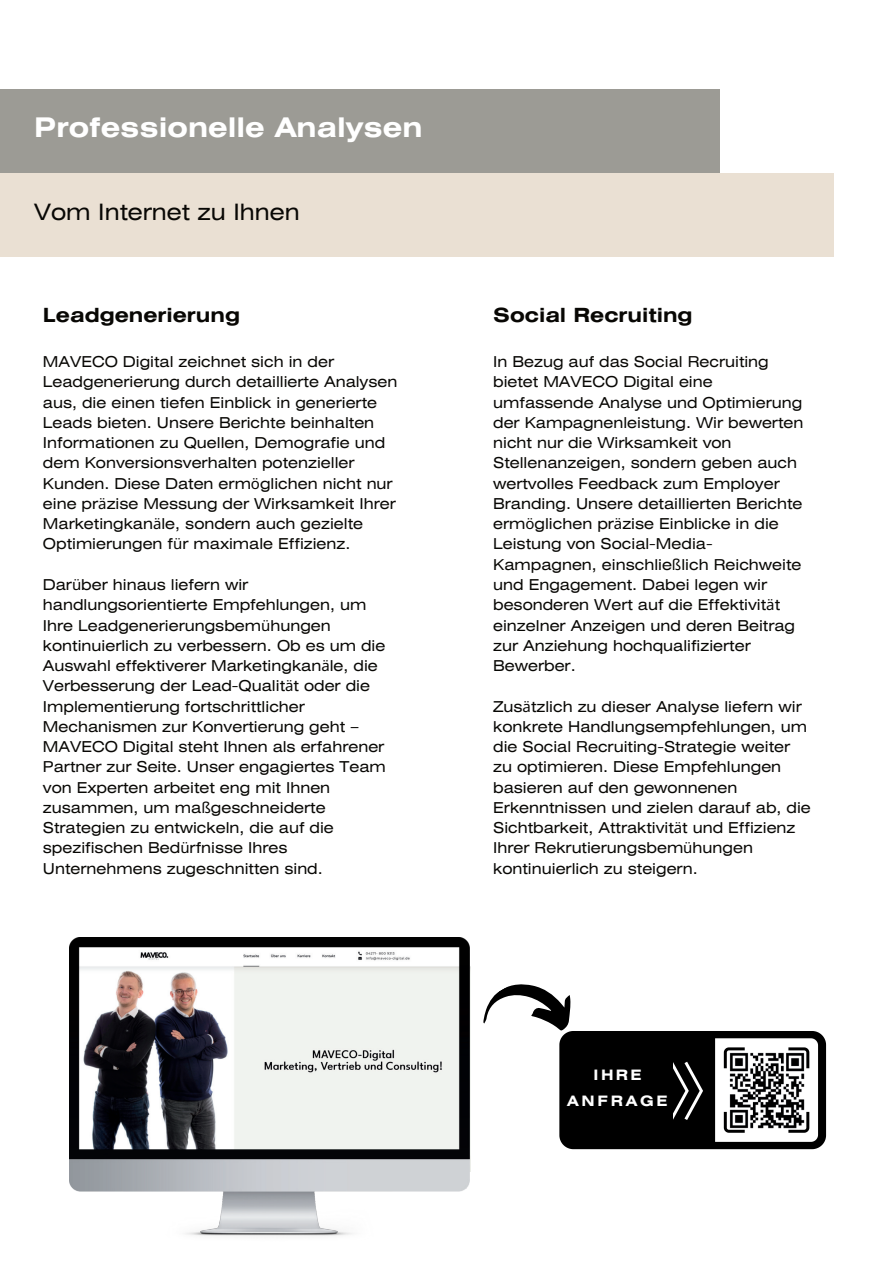
<style>
.page{position:relative;width:893px;height:1264px;background:#fff}
.page>*{position:absolute;margin:0;border:0;box-sizing:border-box;transform-origin:0 0}
.t1{font:700 27px "Helios Ext";color:#fff}
.t2{font:22.5px "Helios Ext";color:#080704}
.t3{font:700 19.5px "Helios Ext";color:#080704}
.t4{font:15px/20.2px "Helios Ext";color:#080704}
.t5{font:700 14.4px/25.8px "Helios Ext";letter-spacing:.19em;color:#fff;text-align:center}
.s1{font-family:"Noto Sans"}
</style>
<div class="page">
<div style="left:0;top:89px;width:720px;height:84px;background:#9c9b95"></div>
<div style="left:0;top:173px;width:833px;height:83px;background:#eae0d3"></div>
<img style="left:69px;top:937px;width:401px;height:299px">
<svg style="left:483px;top:984px;width:343px;height:165px"></svg>
<h1 class="t1" style="left:34px;top:111px;width:390px">Professionelle Analysen</h1>
<h2 class="t2" style="left:34px;top:199px;width:267px">Vom Internet zu Ihnen</h2>
<h3 class="t3" style="left:43px;top:303px;width:199px">Leadgenerierung</h3>
<p class="t4" style="left:43px;top:351px;width:356px">MAVECO Digital zeichnet sich in der Leadgenerierung durch detaillierte Analysen aus, die einen tiefen Einblick in generierte Leads bieten. Unsere Berichte beinhalten Informationen zu Quellen, Demografie und dem Konversionsverhalten potenzieller Kunden. Diese Daten erm<span class="s1">ö</span>glichen nicht nur eine pr<span class="s1">ä</span>zise Messung der Wirksamkeit Ihrer Marketingkan<span class="s1">ä</span>le, sondern auch gezielte Optimierungen f<span class="s1">ü</span>r maximale Effizienz.</p>
<p class="t4" style="left:43px;top:574px;width:344px">Dar<span class="s1">ü</span>ber hinaus liefern wir handlungsorientierte Empfehlungen, um Ihre Leadgenerierungsbem<span class="s1">ü</span>hungen kontinuierlich zu verbessern. Ob es um die Auswahl effektiverer Marketingkan<span class="s1">ä</span>le, die Verbesserung der Lead-Qualit<span class="s1">ä</span>t oder die Implementierung fortschrittlicher Mechanismen zur Konvertierung geht – MAVECO Digital steht Ihnen als erfahrener Partner zur Seite. Unser engagiertes Team von Experten arbeitet eng mit Ihnen zusammen, um ma<span class="s1">ß</span>geschneiderte Strategien zu entwickeln, die auf die spezifischen Bed<span class="s1">ü</span>rfnisse Ihres Unternehmens zugeschnitten sind.</p>
<h3 class="t3" style="left:493px;top:303px;width:201px">Social Recruiting</h3>
<p class="t4" style="left:493px;top:351px;width:312px">In Bezug auf das Social Recruiting bietet MAVECO Digital eine umfassende Analyse und Optimierung der Kampagnenleistung. Wir bewerten nicht nur die Wirksamkeit von Stellenanzeigen, sondern geben auch wertvolles Feedback zum Employer Branding. Unsere detaillierten Berichte erm<span class="s1">ö</span>glichen pr<span class="s1">ä</span>zise Einblicke in die Leistung von Social-Media-Kampagnen, einschlie<span class="s1">ß</span>lich Reichweite und Engagement. Dabei legen wir besonderen Wert auf die Effektivit<span class="s1">ä</span>t einzelner Anzeigen und deren Beitrag zur Anziehung hochqualifizierter Bewerber.</p>
<p class="t4" style="left:493px;top:696px;width:319px">Zus<span class="s1">ä</span>tzlich zu dieser Analyse liefern wir konkrete Handlungsempfehlungen, um die Social Recruiting-Strategie weiter zu optimieren. Diese Empfehlungen basieren auf den gewonnenen Erkenntnissen und zielen darauf ab, die Sichtbarkeit, Attraktivit<span class="s1">ä</span>t und Effizienz Ihrer Rekrutierungsbem<span class="s1">ü</span>hungen kontinuierlich zu steigern.</p>
<p class="t5" style="left:567px;top:1061px;width:102px">IHRE<br>ANFRAGE</p>
</div>
